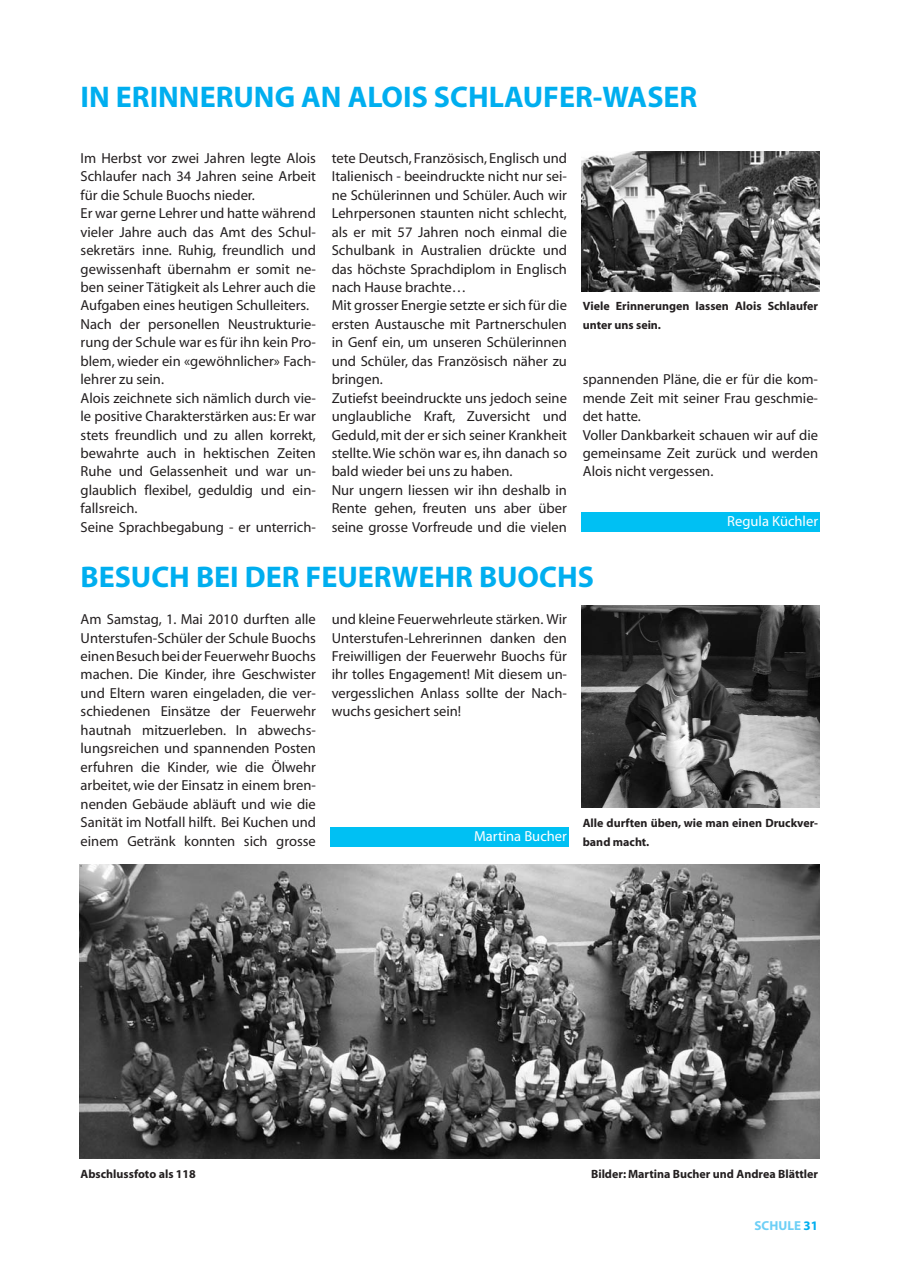
<style>
.page{position:relative;width:898px;height:1268px;background:#fff}
.page>*{position:absolute;margin:0;border:0;box-sizing:border-box;transform-origin:0 0}
.t1{font:700 30px "Myriad";color:#00aeef}
.t2{font:14.55px/18.5px "Myriad";color:#231f20}
.t3{font:14.55px "Myriad MM 400 600";color:#fff}
.t4{font:700 13.05px "Myriad";color:#6dcff6}
.t5{font:700 12px/18.5px "Myriad";color:#231f20}
.s1{color:#00aeef}
</style>
<div class="page">
<div style="left:581px;top:512px;width:238px;height:20px;background:#00c0f3"></div>
<div style="left:330px;top:827px;width:238px;height:20px;background:#00c0f3"></div>
<img style="left:581px;top:151px;width:238px;height:141px">
<img style="left:581px;top:606px;width:238px;height:202px">
<img style="left:79px;top:864px;width:740px;height:295px">
<h1 class="t1" style="left:81px;top:86px;width:618px">IN ERINNERUNG AN ALOIS SCHLAUFER-WASER</h1>
<p class="t2" style="left:81px;top:150px;width:237px">Im Herbst vor zwei Jahren legte Alois Schlaufer nach 34 Jahren seine Arbeit für die Schule Buochs nieder.<br>Er war gerne Lehrer und hatte während vieler Jahre auch das Amt des Schul - sekretärs inne. Ruhig, freundlich und ge wissenhaft übernahm er somit ne - ben seiner Tätigkeit als Lehrer auch die Aufgaben eines heutigen Schulleiters.<br>Nach der personellen Neustruktu rie - rung der Schule war es für ihn kein Pro - blem, wieder ein «gewöhnlicher» Fach - lehrer zu sein.<br>Alois zeichnete sich nämlich durch vie - le positive Charakterstärken aus: Er war stets freundlich und zu allen korrekt, bewahrte auch in hektischen Zeiten Ruhe und Gelassenheit und war un - glaublich flexibel, geduldig und ein&shy;fallsreich.<br>Seine Sprachbegabung - er unterrich-</p>
<p class="t2" style="left:331px;top:150px;width:237px">tete Deutsch, Französisch, Englisch und Italienisch - beeindruckte nicht nur sei - ne Schülerinnen und Schüler. Auch wir Lehrpersonen staunten nicht schlecht, als er mit 57 Jahren noch einmal die Schulbank in Australien drückte und das höchste Sprachdiplom in Englisch nach Hause brachte…<br>Mit grosser Energie setzte er sich für die ersten Austausche mit Partnerschulen in Genf ein, um unseren Schülerinnen und Schüler, das Französisch näher zu bringen.<br>Zutiefst beeindruckte uns jedoch seine unglaubliche Kraft, Zuversicht und Geduld, mit der er sich seiner Krankheit stellte. Wie schön war es, ihn danach so bald wieder bei uns zu haben.<br>Nur ungern liessen wir ihn deshalb in Rente gehen, freuten uns aber über seine grosse Vorfreude und die vielen</p>
<p class="t5" style="left:582px;top:298px;width:237px">Viele Erinnerungen lassen Alois Schlaufer unter uns sein.</p>
<p class="t2" style="left:582px;top:371px;width:237px">spannenden Pläne, die er für die kom&shy;mende Zeit mit seiner Frau geschmie&shy;det hatte.<br>Voller Dankbarkeit schauen wir auf die gemeinsame Zeit zurück und werden<br>Alois nicht vergessen.</p>
<p class="t3" style="left:727px;top:516px;width:92px">Regula Küchler</p>
<h1 class="t1" style="left:81px;top:566px;width:514px">BESUCH BEI DER FEUERWEHR BUOCHS</h1>
<p class="t2" style="left:81px;top:611px;width:237px;text-align:justify">Am Samstag, 1. Mai 2010 durften alle Unterstufen-Schüler der Schule Buochs einenBesuchbeider Feuerwehr Buochs machen. Die Kinder, ihre Geschwister und Eltern waren eingeladen, die ver&shy;schiedenen Einsätze der Feuerwehr haut nah mitzuerleben. In abwechs&shy;lungsreichen und spannenden Posten erfuhren die Kinder, wie die Ölwehr arbeitet, wie der Einsatz in einem bren&shy;nenden Gebäude abläuft und wie die Sanität im Notfall hilft. Bei Kuchen und einem Getränk konnten sich grosse</p>
<p class="t2" style="left:331px;top:611px;width:237px;text-align:justify">und kleine Feuerwehr leute stärken. Wir Unterstufen-Lehrerinnen danken den Freiwilligen der Feuerwehr Buochs für ihr tolles Engagement! Mit diesem un - vergesslichen Anlass sollte der Nach - wuchs gesichert sein!</p>
<p class="t3" style="left:474px;top:831px;width:94px">Martina Bucher</p>
<p class="t5" style="left:582px;top:815px;width:237px">Alle durften üben, wie man einen Druck ver - band macht.</p>
<p class="t5" style="left:81px;top:1165px;width:117px">Abschlussfoto als 118</p>
<p class="t5" style="left:591px;top:1165px;width:228px">Bilder: Martina Bucher und Andrea Blättler</p>
<p class="t4" style="left:754px;top:1220px;width:65px">SCHULE <span class="s1">31</span></p>
</div>
